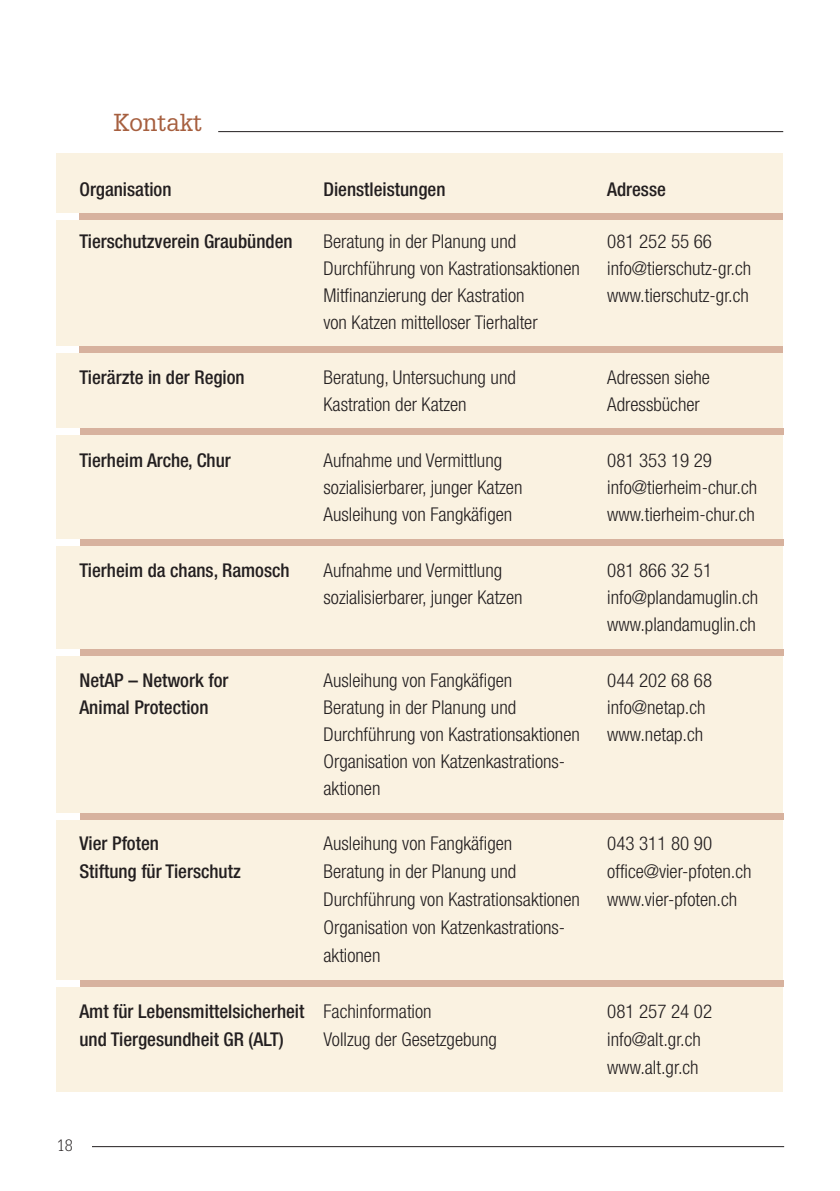
<style>
.page{position:relative;width:840px;height:1191px;background:#fff}
.page>*{position:absolute;margin:0;border:0;box-sizing:border-box;transform-origin:0 0}
.t1{font:24px "Glypha";color:#a65f3f}
.t2{font:300 condensed 19px/27px "Helvetica Neue";color:#231f20}
.t3{font:500 condensed 19px "Helvetica Neue";color:#231f20}
.t4{font:300 16px "Glypha";color:#231f20}
.s1{font-weight:300}
</style>
<div class="page">
<div style="left:57px;top:153px;width:725px;height:938px;background:#faf2e1"></div>
<hr style="left:218px;top:131px;width:564px;height:1px;background:#231f20">
<div style="left:56px;top:214px;width:45px;height:6px;background:#fff"></div>
<div style="left:79px;top:214px;width:703px;height:6px;background:#d7b29e"></div>
<div style="left:56px;top:346px;width:45px;height:6px;background:#fff"></div>
<div style="left:79px;top:346px;width:703px;height:6px;background:#d7b29e"></div>
<hr style="left:58px;top:1146px;width:725px;height:1px;background:#231f20">
<div style="left:35px;top:1117px;width:56px;height:60px;background:#fff"></div>
<div style="left:56px;top:429px;width:45px;height:6px;background:#fff"></div>
<div style="left:80px;top:429px;width:703px;height:6px;background:#d7b29e"></div>
<div style="left:56px;top:539px;width:45px;height:6px;background:#fff"></div>
<div style="left:80px;top:539px;width:703px;height:6px;background:#d7b29e"></div>
<div style="left:56px;top:649px;width:45px;height:6px;background:#fff"></div>
<div style="left:80px;top:649px;width:703px;height:6px;background:#d7b29e"></div>
<div style="left:56px;top:813px;width:45px;height:6px;background:#fff"></div>
<div style="left:80px;top:813px;width:703px;height:6px;background:#d7b29e"></div>
<div style="left:56px;top:980px;width:45px;height:6px;background:#fff"></div>
<div style="left:80px;top:980px;width:703px;height:6px;background:#d7b29e"></div>
<p class="t1" style="left:113px;top:109px;width:90px">Kontakt</p>
<p class="t3" style="left:79px;top:182px;width:93px">Organisation</p>
<p class="t3" style="left:323px;top:182px;width:123px">Dienstleistungen</p>
<p class="t3" style="left:607px;top:182px;width:60px">Adresse</p>
<p class="t3" style="left:79px;top:234px;width:214px">Tierschutzverein Graubünden</p>
<p class="t2" style="left:323px;top:229px;width:194px">Beratung in der Planung und</p>
<p class="t2" style="left:607px;top:229px;width:106px">081 252 55 66</p>
<p class="t2" style="left:323px;top:256px;width:258px">Durchführung von Kastrationsaktionen</p>
<p class="t2" style="left:607px;top:256px;width:145px">info@tierschutz-gr.ch</p>
<p class="t2" style="left:323px;top:283px;width:202px">Mitfinanzierung der Kastration</p>
<p class="t2" style="left:607px;top:283px;width:143px">www.tierschutz-gr.ch</p>
<p class="t2" style="left:323px;top:310px;width:215px">von Katzen mittelloser Tierhalter</p>
<p class="t3" style="left:79px;top:370px;width:167px">Tierärzte in der Region</p>
<p class="t2" style="left:323px;top:365px;width:194px">Beratung, Untersuchung und</p>
<p class="t2" style="left:607px;top:365px;width:104px">Adressen siehe</p>
<p class="t2" style="left:323px;top:392px;width:145px">Kastration der Katzen</p>
<p class="t2" style="left:607px;top:392px;width:94px">Adressbücher</p>
<p class="t3" style="left:79px;top:453px;width:153px">Tierheim Arche, Chur</p>
<p class="t2" style="left:323px;top:448px;width:180px">Aufnahme und Vermittlung</p>
<p class="t2" style="left:607px;top:448px;width:106px">081 353 19 29</p>
<p class="t2" style="left:323px;top:475px;width:200px">sozialisierbarer, junger Katzen</p>
<p class="t2" style="left:607px;top:475px;width:151px">info@tierheim-chur.ch</p>
<p class="t2" style="left:323px;top:502px;width:190px">Ausleihung von Fangkäfigen</p>
<p class="t2" style="left:607px;top:502px;width:149px">www.tierheim-chur.ch</p>
<p class="t3" style="left:79px;top:563px;width:211px">Tierheim da chans, Ramosch</p>
<p class="t2" style="left:323px;top:558px;width:180px">Aufnahme und Vermittlung</p>
<p class="t2" style="left:607px;top:558px;width:106px">081 866 32 51</p>
<p class="t2" style="left:323px;top:585px;width:200px">sozialisierbarer, junger Katzen</p>
<p class="t2" style="left:607px;top:585px;width:152px">info@plandamuglin.ch www.plandamuglin.ch</p>
<p class="t3" style="left:79px;top:673px;width:150px">NetAP – Network for</p>
<p class="t2" style="left:323px;top:668px;width:190px">Ausleihung von Fangkäfigen</p>
<p class="t2" style="left:607px;top:668px;width:106px">044 202 68 68</p>
<p class="t3" style="left:79px;top:700px;width:130px">Animal Protection</p>
<p class="t2" style="left:323px;top:695px;width:194px">Beratung in der Planung und</p>
<p class="t2" style="left:607px;top:695px;width:100px">info@netap.ch</p>
<p class="t2" style="left:323px;top:722px;width:258px">Durchführung von Kastrationsaktionen</p>
<p class="t2" style="left:607px;top:722px;width:97px">www.netap.ch</p>
<p class="t2" style="left:323px;top:749px;width:243px">Organisation von Katzenkastrations&shy;aktionen</p>
<p class="t3" style="left:79px;top:836px;width:81px">Vier Pfoten</p>
<p class="t2" style="left:323px;top:831px;width:190px">Ausleihung von Fangkäfigen</p>
<p class="t2" style="left:607px;top:831px;width:106px">043 311 80 90</p>
<p class="t3" style="left:79px;top:864px;width:163px">Stiftung für Tierschutz</p>
<p class="t2" style="left:323px;top:859px;width:194px">Beratung in der Planung und</p>
<p class="t2" style="left:607px;top:859px;width:146px">office@vier-pfoten.ch</p>
<p class="t2" style="left:323px;top:887px;width:258px">Durchführung von Kastrationsaktionen</p>
<p class="t2" style="left:607px;top:887px;width:131px">www.vier-pfoten.ch</p>
<p class="t2" style="left:323px;top:915px;width:243px;line-height:28px">Organisation von Katzenkastrations&shy;aktionen</p>
<p class="t3" style="left:79px;top:1004px;width:353px">Amt für Lebensmittelsicherheit <span class="s1">Fachinformation</span></p>
<p class="t2" style="left:607px;top:999px;width:106px">081 257 24 02</p>
<p class="t3" style="left:79px;top:1032px;width:206px">und Tiergesundheit GR (ALT)</p>
<p class="t2" style="left:323px;top:1027px;width:175px">Vollzug der Gesetzgebung</p>
<p class="t2" style="left:607px;top:1027px;width:95px;line-height:28px">info@alt.gr.ch www.alt.gr.ch</p>
<p class="t4" style="left:57px;top:1139px;width:17px">18</p>
</div>
